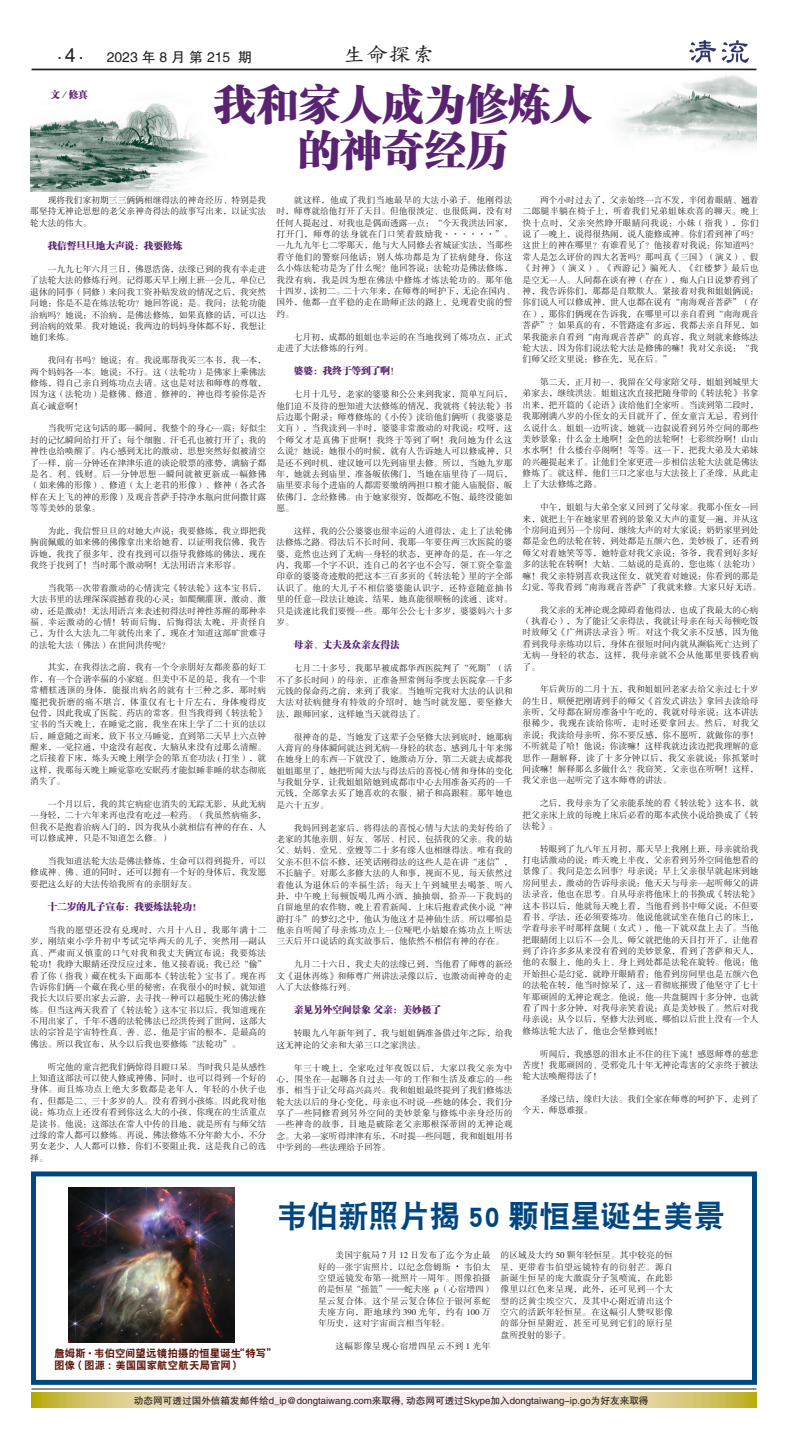
<style>
.page{position:relative;width:788px;height:1434px;background:#fff}
.page>*{position:absolute;margin:0;border:0;box-sizing:border-box;transform-origin:0 0}
.t1{font:42px "FZCSJW GB1 0";color:#5a2371}
.t2{font:31.06px "DFP Hei W9";letter-spacing:-.005em;color:#004680}
.t3{font:19.69px "DF Kai Shu SB Estd BF";color:#231f20;scale:1.11 1}
.t4{font:14px "FZHTJW GB1 0";color:#231f20}
.t5{font:10.5px/12.2px "DFP Hei W9";color:#5c0f03}
.t6{font:10.5px "Koz Min Pro";color:#231f20}
.t7{font:9.62px "FZHTJW GB1 0";color:#231f20}
.內文_有縮頭{font:9.62px "FZCSJW GB1 0";color:#5a2371}
.內文_有縮頭-2{font:8.75px/11.4px "FZSSJW GB1 0";color:#231f20;text-align:justify}
.內文_有縮頭-3{font:8.75px "FZSSJW GB1 0";letter-spacing:.05em;color:#231f20}
.s1{font-family:"Arial";font-size:19.25px}
.s2{font-family:"FZSSJW GB1 0";font-size:8.75px;color:#231f20}
.s3{font-family:"P Ming Li U"}
</style>
<div class="page">
<svg style="left:32px;top:1392px;width:724px;height:14px"></svg>
<hr style="left:32px;top:69px;width:724px;height:1px;background:#231f20">
<hr style="left:32px;top:1388px;width:724px;height:1px;background:#231f20">
<img style="left:689px;top:41px;width:60px;height:22px">
<img style="left:31px;top:70px;width:725px;height:121px">
<div style="left:31px;top:1171px;width:725px;height:213px;border:5px solid #004680"></div>
<img style="left:68px;top:1187px;width:166px;height:155px">
<p class="t6" style="left:55px;top:51px;width:33px">・<span class="s1">4</span>・</p>
<h3 class="t4" style="left:107px;top:49px;width:147px">2023 年 8 月 第 215 期</h3>
<p class="t3" style="left:343px;top:44px;width:83px">生命探索</p>
<p class="內文_有縮頭" style="left:50px;top:89px;width:39px">文／修真</p>
<p class="t1" style="left:214px;top:81px;width:380px">我和家人成为修炼人</p>
<p class="t1" style="left:298px;top:127px;width:211px">的神奇经历</p>
<p class="內文_有縮頭-2" style="left:30px;top:195px;width:237px;text-indent:17px">现将我们家初期三三俩俩相继得法的神奇经历、特别是我那坚持无神论思想的老父亲神奇得法的故事写出来，以证实法轮大法的伟大。</p>
<p class="內文_有縮頭" style="left:48px;top:240px;width:136px">我信誓旦旦地大声说：我要修炼</p>
<p class="內文_有縮頭-2" style="left:30px;top:264px;width:237px;text-indent:17px">一九九七年六月三日，佛恩浩荡，法缘已到的我有幸走进了法轮大法的修炼行列。记得那天早上刚上班一会儿，单位已退休的同事（同修）来问我工资补贴发放的情况之后，我突然问她：你是不是在炼法轮功？她回答说：是。我问：法轮功能治病吗？她说：不治病，是佛法修炼，如果真修的话，可以达到治病的效果。我对她说：我两边的妈妈身体都不好，我想让她们来炼。</p>
<p class="內文_有縮頭-2" style="left:30px;top:355px;width:237px;text-indent:17px">我问有书吗？她说：有。我说那帮我买三本书，我一本，两个妈妈各一本。她说：不行。这（法轮功）是佛家上乘佛法修炼，得自己亲自到炼功点去请。这也是对法和师尊的尊敬，因为这（法轮功）是修佛、修道、修神的，神也得考验你是否真心诚意啊！</p>
<p class="內文_有縮頭-2" style="left:30px;top:423px;width:237px;text-indent:17px">当我听完这句话的那一瞬间，我整个的身心一震：好似尘封的记忆瞬间给打开了；每个细胞、汗毛孔也被打开了；我的神性也给唤醒了。内心感到无比的激动，思想突然好似被清空了一样，前一分钟还在津津乐道的谈论股票的涨势，满脑子都是名、利、钱财。后一分钟思想一瞬间就被更新成一幅修佛（如来佛的形像）、修道（太上老君的形像）、修神（各式各样在天上飞的神的形像）及观音菩萨手持净水瓶向世间撒甘露等等美妙的景象。</p>
<p class="內文_有縮頭-2" style="left:30px;top:525px;width:237px;text-indent:17px">为此，我信誓旦旦的对她大声说：我要修炼，我立即把我胸前佩戴的如来佛的佛像拿出来给她看，以证明我信佛，我告诉她，我找了很多年，没有找到可以指导我修炼的佛法，现在我终于找到了！当时那个激动啊！无法用语言来形容。</p>
<p class="內文_有縮頭-2" style="left:30px;top:582px;width:237px;text-indent:17px">当我第一次带着激动的心情读完《转法轮》这本宝书后，大法书里的法理深深震撼着我的心灵：如醍醐灌顶，激动、激动，还是激动！无法用语言来表述初得法时神性苏醒的那种幸福、幸运激动的心情！转而后悔，后悔得法太晚，并责怪自己，为什么大法九二年就传出来了，现在才知道这部旷世难寻的法轮大法（佛法）在世间洪传呢？</p>
<p class="內文_有縮頭-2" style="left:30px;top:662px;width:237px;text-indent:17px">其实，在我得法之前，我有一个令亲朋好友都羡慕的好工作，有一个合谐幸福的小家庭。但美中不足的是，我有一个非常糟糕透顶的身体，能报出病名的就有十三种之多，那时病魔把我折磨的痛不堪言，体重仅有七十斤左右，身体瘦得皮包骨，因此我成了医院、药店的常客。但当我得到《转法轮》宝书的当天晚上，在睡觉之前，我坐在床上学了二十页的法以后，睡意随之而来，放下书立马睡觉，直到第二天早上六点钟醒来，一觉拉通，中途没有起夜，大脑从来没有过那么清醒。之后接着下床，炼头天晚上刚学会的第五套功法 ( 打坐），就这样，我那每天晚上睡觉靠吃安眠药才能似睡非睡的状态彻底消失了。</p>
<p class="內文_有縮頭-2" style="left:30px;top:798px;width:237px;text-indent:17px">一个月以后，我的其它病症也消失的无踪无影，从此无病一身轻，二十六年来再也没有吃过一粒药。（我虽然病痛多，但我不是抱着治病入门的，因为我从小就相信有神的存在，人可以修成神，只是不知道怎么修。）</p>
<p class="內文_有縮頭-2" style="left:30px;top:855px;width:237px;text-indent:17px">当我知道法轮大法是佛法修炼，生命可以得到提升，可以修成神、佛、道的同时，还可以拥有一个好的身体后，我发愿要把这么好的大法传给我所有的亲朋好友。</p>
<p class="內文_有縮頭" style="left:48px;top:901px;width:155px">十二岁的儿子宣布：我要炼法轮功！</p>
<p class="內文_有縮頭-2" style="left:30px;top:924px;width:237px;text-indent:17px">当我的愿望还没有兑现时，六月十八日，我那年满十二岁，刚结束小学升初中考试完毕两天的儿子，突然用一副认真、严肃而又慎重的口气对我和我丈夫俩宣布说：我要炼法轮功！我睁大眼睛还没反应过来，他又接着说：我已经“偷”看了你（指我）藏在枕头下面那本《转法轮》宝书了。现在再告诉你们俩一个藏在我心里的秘密：在我很小的时候，就知道我长大以后要出家去云游，去寻找一种可以超脱生死的佛法修炼。但当这两天我看了《转法轮》这本宝书以后，我知道现在不用出家了，千年不遇的法轮佛法已经洪传到了世间，这部大法的宗旨是宇宙特性真、善、忍，他是宇宙的根本，是最高的佛法。所以我宣布，从今以后我也要修炼“法轮功”。</p>
<p class="內文_有縮頭-2" style="left:30px;top:1061px;width:237px;text-indent:17px">听完他的童言把我们俩惊得目瞪口呆。当时我只是从感性上知道这部法可以使人修成神佛，同时，也可以得到一个好的身体。而且炼功点上绝大多数都是老年人，年轻的小伙子也有，但都是二、三十多岁的人。没有看到小孩炼。因此我对他说：炼功点上还没有看到你这么大的小孩，你现在的生活重点是读书。他说：这部法在常人中传的目地，就是所有与师父结过缘的常人都可以修炼。再说，佛法修炼不分年龄大小，不分男女老少，人人都可以修，你们不要阻止我，这是我自己的选择。</p>
<p class="內文_有縮頭-2" style="left:276px;top:195px;width:240px;text-align:left;text-indent:17px">就这样，他成了我们当地最早的大法小弟子。他刚得法时，师尊就给他打开了天目。但他很淡定、也很低调，没有对任何人提起过，对我也是偶而透露一点：“今天我洪法回家，打开门，师尊的法身就在门口笑着鼓励我······”。一九九九年七二零那天，他与大人同修去省城证实法，当那些看守他们的警察问他话：别人炼功都是为了祛病健身，你这么小炼法轮功是为了什么呢？他回答说：法轮功是佛法修炼，我没有病，我是因为想在佛法中修炼才炼法轮功的。那年他十四岁，读初二。二十六年来，在师尊的呵护下，无论在国内、国外，他都一直平稳的走在助师正法的路上，兑现着史前的誓约。</p>
<p class="內文_有縮頭-2" style="left:276px;top:331px;width:237px;text-indent:17px">七月初，成都的姐姐也幸运的在当地找到了炼功点，正式走进了大法修炼的行列。</p>
<p class="內文_有縮頭" style="left:294px;top:365px;width:106px">婆婆：我终于等到了啊<span class="s2">！</span></p>
<p class="內文_有縮頭-2" style="left:276px;top:389px;width:237px;text-indent:17px">七月十几号，老家的婆婆和公公来到我家，简单互问后，他们迫不及待的想知道大法修炼的情况，我就将《转法轮》书后边那个附录：师尊修炼的《小传》读给他们俩听（我婆婆是文盲），当我读到一半时，婆婆非常激动的对我说：哎呀，这个师父才是真佛下世啊！我终于等到了啊！我问她为什么这么说？她说：她很小的时候，就有人告诉她人可以修成神，只是还不到时机，建议她可以先到庙里去修。所以，当她九岁那年，她就去到庙里，准备皈依佛门，当她在庙里待了一周后，庙里要求每个进庙的人都需要缴纳两担口粮才能入庙脱俗，皈依佛门，念经修佛。由于她家很穷，饭都吃不饱，最终没能如愿。</p>
<p class="內文_有縮頭-2" style="left:276px;top:525px;width:237px;text-indent:17px">这样，我的公公婆婆也很幸运的入道得法，走上了法轮佛法修炼之路。得法后不长时间，我那一年要住两三次医院的婆婆，竟然也达到了无病一身轻的状态，更神奇的是，在一年之内，我那一个字不识，连自己的名字也不会写，领工资全靠盖印章的婆婆奇迹般的把这本三百多页的《转法轮》里的字全部认识了。他的大儿子不相信婆婆能认识字，还特意随意抽书里的任意一段法让她读，结果，她真能很顺畅的读通、读对。只是读速比我们要慢一些。那年公公七十多岁，婆婆妈六十多岁。</p>
<p class="內文_有縮頭" style="left:294px;top:639px;width:107px">母亲、丈夫及众亲友得法</p>
<p class="內文_有縮頭-2" style="left:276px;top:663px;width:237px;text-indent:17px">七月二十多号，我那早被成都华西医院判了“死期”（活不了多长时间）的母亲，正准备照常例每季度去医院拿一千多元钱的保命药之前，来到了我家。当她听完我对大法的认识和大法对祛病健身有特效的介绍时，她当时就发愿，要坚修大法，跟师回家，这样她当天就得法了。</p>
<p class="內文_有縮頭-2" style="left:276px;top:731px;width:237px;text-indent:17px">很神奇的是，当她发了这辈子会坚修大法到底时，她那病入膏肓的身体瞬间就达到无病一身轻的状态，感到几十年来绑在她身上的东西一下就没了，她激动万分，第二天就去成都我姐姐那里了，她把听闻大法与得法后的喜悦心情和身体的变化与我姐分享，让我姐姐陪她到成都市中心去用准备买药的一千元钱，全部拿去买了她喜欢的衣服、裙子和高跟鞋。那年她也是六十五岁。</p>
<p class="內文_有縮頭-2" style="left:276px;top:822px;width:237px;text-indent:17px">我妈回到老家后，将得法的喜悦心情与大法的美好传给了老家的其他亲朋、好友、邻居、村民，包括我的父亲。我的姑父、姑妈、堂兄、堂嫂等二十多有缘人也相继得法。唯有我的父亲不但不信不修，还笑话刚得法的这些人是在讲“迷信”，不长脑子。对那么多修大法的人和事，视而不见，每天依然过着他认为退休后的幸福生活：每天上午到城里去喝茶、听八卦，中午晚上每顿饭喝几两小酒，抽抽烟，拾弄一下我妈的自留地里的农作物，晚上看看新闻，上床后抱着武侠小说“神游打斗”的梦幻之中，他认为他这才是神仙生活。所以哪怕是他亲自听闻了母亲炼功点上一位哑吧小姑娘在炼功点上听法三天后开口说话的真实故事后，他依然不相信有神的存在。</p>
<p class="內文_有縮頭-2" style="left:276px;top:958px;width:237px;text-indent:17px">九月二十六日，我丈夫的法缘已到，当他看了师尊的新经文《退休再炼》和师尊广州讲法录像以后，也激动而神奇的走入了大法修炼行列。</p>
<p class="內文_有縮頭" style="left:294px;top:1004px;width:149px">亲见另外空间景象 父亲：美妙极了</p>
<p class="內文_有縮頭-2" style="left:276px;top:1028px;width:237px;text-indent:17px">转眼九八年新年到了，我与姐姐俩准备借过年之际，给我这无神论的父亲和大弟三口之家洪法。</p>
<p class="內文_有縮頭-2" style="left:276px;top:1062px;width:237px;text-indent:17px">年三十晚上，全家吃过年夜饭以后，大家以我父亲为中心，围坐在一起聊各自过去一年的工作和生活及难忘的一些事，相当于让父母高兴高兴。我和姐姐最终提到了我们修炼法轮大法以后的身心变化，母亲也不时说一些她的体会，我们分享了一些同修看到另外空间的美妙景象与修炼中亲身经历的一些神奇的故事，目地是破除老父亲那根深蒂固的无神论观念。大弟一家听得津津有乐，不时提一些问题，我和姐姐用书中学到的一些法理给予回答。</p>
<p class="內文_有縮頭-2" style="left:522px;top:195px;width:237px;text-indent:17px">两个小时过去了，父亲始终一言不发，半闭着眼睛、翘着二郎腿半躺在椅子上，听着我们兄弟姐妹欢喜的聊天。晚上快十点时，父亲突然睁开眼睛问我说：小妹（指我），你们说了一晚上，说得很热闹，说人能修成神。你们看到神了吗？这世上的神在哪里？有谁看见了？他接着对我说：你知道吗？常人是怎么评价的四大名著吗？那叫真《三国》（演义）、假《封神》（演义）、《西游记》骗死人、《红楼梦》最后也是空无一人。人间都在谈有神（存在），痴人白日说梦看到了神，我告诉你们，那都是自欺欺人。紧接着对我和姐姐俩说：你们说人可以修成神，世人也都在说有“南海观音菩萨”（存在），那你们俩现在告诉我，在哪里可以亲自看到“南海观音菩萨”？如果真的有，不管路途有多远，我都去亲自拜见，如果我能亲自看到“南海观音菩萨”的真容，我立刻就来修炼法轮大法，因为你们说法轮大法是修佛的嘛！我对父亲说：“我们师父经文里说：修在先，见在后。”</p>
<p class="內文_有縮頭-2" style="left:522px;top:377px;width:237px;text-indent:17px">第二天，正月初一，我留在父母家陪父母，姐姐到城里大弟家去，继续洪法。姐姐这次直接把随身带的《转法轮》书拿出来，把开篇的《论语》读给他们全家听。当读到第二段时，我那刚满八岁的小侄女的天目就开了，侄女童言无忌，看到什么说什么。姐姐一边听读，她就一边叙说看到另外空间的那些美妙景象：什么金土地啊！金色的法轮啊！七彩缤纷啊！山山水水啊！什么楼台亭阁啊！等等。这一下，把我大弟及大弟妹的兴趣提起来了。让他们全家更进一步相信法轮大法就是佛法修炼了。就这样，他们三口之家也与大法接上了圣缘，从此走上了大法修炼之路。</p>
<p class="內文_有縮頭-2" style="left:522px;top:502px;width:240px;text-align:left;text-indent:17px">中午，姐姐与大弟全家又回到了父母家。我那小侄女一回来，就把上午在她家里看到的景象又大声的重复一遍，并从这个房间追到另一个房间，继续大声的对大家说：奶奶家里到处都是金色的法轮在转，到处都是五颜六色，美妙极了，还看到师父对着她笑等等，她特意对我父亲说：爷爷，我看到好多好多的法轮在转啊！大姑、二姑说的是真的，您也炼（法轮功）嘛！我父亲特别喜欢我这侄女，就笑着对她说：你看到的那是幻觉，等我看到“南海观音菩萨”了我就来修。大家只好无语。</p>
<p class="內文_有縮頭-2" style="left:522px;top:604px;width:237px;text-indent:17px">我父亲的无神论观念障碍着他得法，也成了我最大的心病（执着心），为了能让父亲得法，我就让母亲在每天每顿吃饭时放师父《广州讲法录音》听。对这个我父亲不反感，因为他看到我母亲炼功以后，身体在很短时间内就从濒临死亡达到了无病一身轻的状态，这样，我母亲就不会从他那里要钱看病了。</p>
<p class="內文_有縮頭-2" style="left:522px;top:684px;width:237px;text-indent:17px">年后黄历的二月十五，我和姐姐回老家去给父亲过七十岁的生日，顺便把刚请到手的师父《首发式讲法》拿回去读给母亲听，父母都在厨房准备中午吃的，我就对母亲说：这本讲法很稀少，我现在读给你听，走时还要拿回去。然后，对我父亲说：我读给母亲听，你不要反感，你不愿听，就做你的事！不听就是了哈！他说：你读嘛！这样我就边读边把我理解的意思作一翻解释，读了十多分钟以后，我父亲就说：你抓紧时间读嘛！解释那么多做什么？我窃笑，父亲也在听啊！这样，我父亲也一起听完了这本师尊的讲法。</p>
<p class="內文_有縮頭-2" style="left:522px;top:797px;width:237px;text-indent:17px">之后，我母亲为了父亲能系统的看《转法轮》这本书，就把父亲床上放的每晚上床后必看的那本武侠小说给换成了《转法轮》。</p>
<p class="內文_有縮頭-2" style="left:522px;top:843px;width:237px;text-indent:17px">转眼到了九八年五月初，那天早上我刚上班，母亲就给我打电话激动的说：昨天晚上半夜，父亲看到另外空间他想看的景像了。我问是怎么回事？母亲说：早上父亲很早就起床到她房间里去，激动的告诉母亲说：他天天与母亲一起听师父的讲法录音，他也在思考。自从母亲将他床上的书换成《转法轮》这本书以后，他就每天晚上看，当他看到书中师父说：不但要看书、学法，还必须要炼功。他说他就试坐在他自己的床上，学着母亲平时那样盘腿（女式），他一下就双盘上去了。当他把眼睛闭上以后不一会儿，师父就把他的天目打开了，让他看到了许许多多从来没有看到的美妙景象，看到了菩萨和天人，他的衣服上，他的头上、身上到处都是法轮在旋转。他说：他开始担心是幻觉，就睁开眼睛看：他看到房间里也是五颜六色的法轮在转，他当时惊呆了，这一看彻底摧毁了他坚守了七十年那顽固的无神论观念。他说：他一共盘腿四十多分钟，也就看了四十多分钟，对我母亲笑着说：真是美妙极了。然后对我母亲说：从今以后，坚修大法到底，哪怕以后世上没有一个人修炼法轮大法了，他也会坚修到底！</p>
<p class="內文_有縮頭-2" style="left:522px;top:1048px;width:237px;text-indent:17px">听闻后，我感恩的泪水止不住的往下流！感恩师尊的慈悲苦度！我那顽固的、受邪党几十年无神论毒害的父亲终于被法轮大法唤醒得法了！</p>
<p class="內文_有縮頭-2" style="left:522px;top:1093px;width:237px;text-indent:17px">圣缘已结，缘归大法。我们全家在师尊的呵护下，走到了今天，师恩难报。</p>
<p class="t5" style="left:54px;top:1346px;width:224px">詹姆斯·韦伯空间望远镜拍摄的恒星诞生“特写”图像（图源：美国国家航空航天局官网）</p>
<p class="t2" style="left:277px;top:1199px;width:449px">韦伯新照片揭 50 颗恒星诞生美景</p>
<p class="內文_有縮頭-2" style="left:318px;top:1249px;width:176px;text-align:left;text-indent:17px">美国宇航局 7 月 12 日发布了迄今为止最好的一张宇宙照片，以纪念詹姆斯 <span class="s3">‧</span> 韦伯太空望远镜发布第一批照片一周年。图像拍摄的是恒星“摇篮”——蛇夫座 ρ（心宿增四）星云复合体。这个星云复合体位于银河系蛇夫座方向，距地球约 390 光年，约有 100 万年历史，这对宇宙而言相当年轻。</p>
<p class="內文_有縮頭-3" style="left:335px;top:1341px;width:156px">这幅影像呈现心宿增四星云不到 1 光年</p>
<p class="內文_有縮頭-2" style="left:500px;top:1249px;width:174px">的区域及大约 50 颗年轻恒星。其中较亮的恒星，更带着韦伯望远镜特有的衍射芒。源自新诞生恒星的庞大激震分子氢喷流，在此影像里以红色来呈现，此外，还可见到一个大型的泛黄尘埃空穴，及其中心附近清出这个空穴的活跃年轻恒星。在这幅引人赞叹影像的部分恒星附近，甚至可见到它们的原行星盘所投射的影子。</p>
<p class="t7" style="left:134px;top:1394px;width:516px">动态网可透过国外信箱发邮件给d_ip@dongtaiwang.com来取得, 动态网可透过Skype加入dongtaiwang-ip.go为好友来取得</p>
</div>
